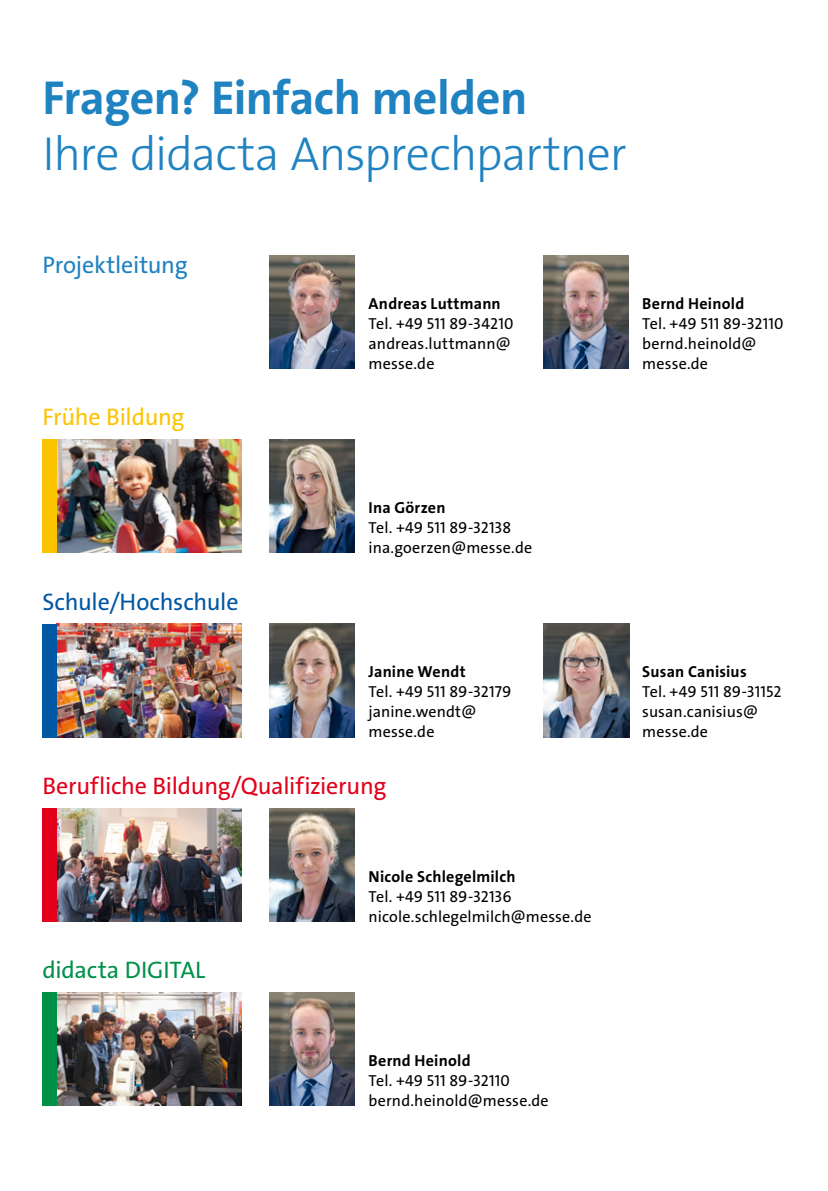
<style>
.page{position:relative;width:828px;height:1191px;background:#fff}
.page>*{position:absolute;margin:0;border:0;box-sizing:border-box;transform-origin:0 0}
.t1{font:48px "The Sans LP3 Lig";letter-spacing:-.025em;color:#1f82c1}
.t2{font:48px "The Sans LP7 Bld";letter-spacing:-.01em;color:#1f82c1}
.t3{font:24px "The Sans LP5 Plain";letter-spacing:-.01em;color:#e2001a}
.t4{font:24px "The Sans LP5 Plain";letter-spacing:-.01em;color:#0057a3}
.t5{font:24px "The Sans LP5 Plain";letter-spacing:-.005em;color:#009149}
.t6{font:24px "The Sans LP5 Plain";letter-spacing:-.01em;color:#1f82c1}
.t7{font:24px "The Sans LP5 Plain";letter-spacing:-.015em;color:#fcc400}
.t8{font:16px/20px "The Sans LP5 Plain";letter-spacing:.01em;color:#000}
.t9{font:16px "The Sans LP7 Bld";letter-spacing:.015em;color:#000}
</style>
<div class="page">
<img style="left:269px;top:439px;width:85px;height:114px">
<hr style="left:827px;top:0;width:1px;height:1191px;background:#1f82c1">
<img style="left:57px;top:439px;width:184px;height:114px">
<img style="left:269px;top:808px;width:85px;height:113px">
<img style="left:57px;top:808px;width:184px;height:113px">
<div style="left:43px;top:808px;width:14px;height:113px;background:#e2001a"></div>
<img style="left:57px;top:992px;width:184px;height:114px">
<div style="left:43px;top:992px;width:14px;height:114px;background:#009149"></div>
<div style="left:43px;top:439px;width:14px;height:114px;background:#fcc400"></div>
<img style="left:269px;top:624px;width:85px;height:113px">
<img style="left:543px;top:624px;width:87px;height:113px">
<img style="left:57px;top:624px;width:184px;height:113px">
<div style="left:43px;top:624px;width:14px;height:113px;background:#0057a3"></div>
<img style="left:269px;top:255px;width:85px;height:114px">
<img style="left:543px;top:255px;width:85px;height:114px">
<img style="left:269px;top:992px;width:85px;height:114px">
<h1 class="t2" style="left:43px;top:67px;width:486px">Fragen? Einfach melden</h1>
<h1 class="t1" style="left:43px;top:123px;width:586px">Ihre didacta Ansprechpartner</h1>
<h2 class="t6" style="left:43px;top:249px;width:147px">Projektleitung</h2>
<h2 class="t7" style="left:43px;top:402px;width:143px">Frühe Bildung</h2>
<h2 class="t4" style="left:43px;top:586px;width:197px">Schule/Hochschule</h2>
<p class="t9" style="left:369px;top:293px;width:134px">Andreas Luttmann</p>
<p class="t8" style="left:369px;top:313px;width:146px">Tel. +49 511 89-34210 andreas.luttmann@ messe.de</p>
<p class="t9" style="left:369px;top:497px;width:78px">Ina Görzen</p>
<p class="t8" style="left:369px;top:517px;width:165px">Tel. +49 511 89-32138 ina.goerzen@messe.de</p>
<p class="t9" style="left:369px;top:661px;width:99px">Janine Wendt</p>
<p class="t8" style="left:369px;top:682px;width:144px">Tel. +49 511 89-32179 janine.wendt@ messe.de</p>
<h2 class="t3" style="left:43px;top:770px;width:345px">Berufliche Bildung/Qualifizierung</h2>
<h2 class="t5" style="left:43px;top:954px;width:164px">didacta DIGITAL</h2>
<p class="t9" style="left:369px;top:866px;width:148px">Nicole Schlegelmilch</p>
<p class="t8" style="left:369px;top:886px;width:225px">Tel. +49 511 89-32136 nicole.schlegelmilch@messe.de</p>
<p class="t9" style="left:642px;top:293px;width:103px">Bernd Heinold</p>
<p class="t8" style="left:642px;top:313px;width:143px">Tel. +49 511 89-32110 bernd.heinold@ messe.de</p>
<p class="t9" style="left:642px;top:661px;width:106px">Susan Canisius</p>
<p class="t8" style="left:642px;top:682px;width:141px">Tel. +49 511 89-31152 susan.canisius@ messe.de</p>
<p class="t9" style="left:369px;top:1050px;width:103px">Bernd Heinold</p>
<p class="t8" style="left:369px;top:1070px;width:182px">Tel. +49 511 89-32110 bernd.heinold@messe.de</p>
</div>
